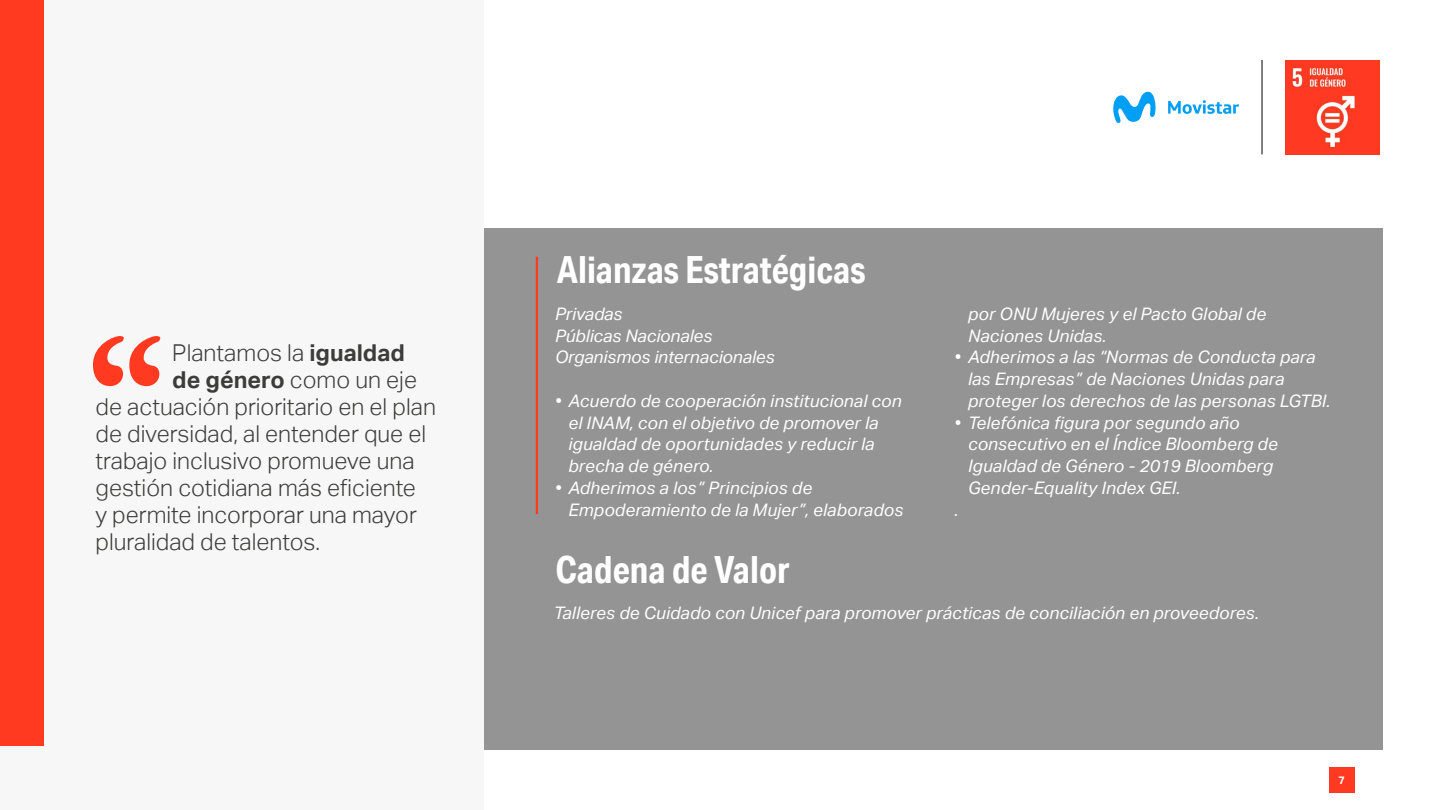
<style>
.page{position:relative;width:1440px;height:810px;background:#fff}
.page>*{position:absolute;margin:0;border:0;box-sizing:border-box;transform-origin:0 0}
.t1{font:700 37.5px "Aktiv Grotesk Cd";color:#fff}
.t2{font:300 23.25px "Aktiv Grotesk";color:#3c3c3b}
.t3{font:italic 17.25px/21.8px "Aktiv Grotesk";letter-spacing:.01em;color:#fff}
.t4{font:700 10.88px "Aktiv Grotesk";color:#fff}
.s1{font-weight:700}
</style>
<div class="page">
<div style="left:1329px;top:767px;width:25px;height:26px;background:#ff3a21"></div>
<img style="left:1285px;top:60px;width:95px;height:95px">
<hr style="left:1262px;top:60px;width:1px;height:94px;background:#000">
<svg style="left:1113px;top:92px;width:43px;height:31px"></svg>
<svg style="left:1168px;top:100px;width:71px;height:14px"></svg>
<div style="left:0;top:0;width:484px;height:810px;background:#f7f7f7"></div>
<div style="left:0;top:0;width:44px;height:746px;background:#ff3a21"></div>
<div style="left:484px;top:228px;width:898px;height:522px;background:#949494"></div>
<svg style="left:93px;top:336px;width:67px;height:50px"></svg>
<hr style="left:536px;top:257px;width:2px;height:257px;background:#ff3a21">
<p class="t2" style="left:172px;top:339px;width:234px">Plantamos la <span class="s1">igualdad</span></p>
<p class="t2" style="left:172px;top:366px;width:246px"><span class="s1">de género</span> como un eje</p>
<p class="t2" style="left:96px;top:393px;width:342px">de actuación prioritario en el plan</p>
<p class="t2" style="left:96px;top:420px;width:332px">de diversidad, al entender que el</p>
<p class="t2" style="left:96px;top:447px;width:321px">trabajo inclusivo promueve una</p>
<p class="t2" style="left:96px;top:474px;width:322px">gestión cotidiana más eficiente</p>
<p class="t2" style="left:96px;top:501px;width:323px">y permite incorporar una mayor</p>
<p class="t2" style="left:96px;top:528px;width:226px">pluralidad de talentos.</p>
<p class="t1" style="left:557px;top:247px;width:310px">Alianzas Estratégicas</p>
<p class="t3" style="left:555px;top:303px;width:69px">Privadas</p>
<p class="t3" style="left:555px;top:325px;width:159px">Públicas Nacionales</p>
<p class="t3" style="left:555px;top:346px;width:221px">Organismos internacionales</p>
<p class="t3" style="left:568px;top:390px;width:335px;text-indent:-14px">• Acuerdo de cooperación institucional con el INAM, con el objetivo de promover la igualdad de oportunidades y reducir la brecha de género.</p>
<p class="t3" style="left:568px;top:477px;width:336px;text-indent:-14px">• Adherimos a los” Principios de<br>Empoderamiento de la Mujer”, elaborados</p>
<p class="t3" style="left:968px;top:303px;width:300px">por ONU Mujeres y el Pacto Global de<br>Naciones Unidas.</p>
<p class="t3" style="left:968px;top:346px;width:364px;text-indent:-14px">• Adherimos a las “Normas de Conducta para las Empresas” de Naciones Unidas para proteger los derechos de las personas LGTBI.</p>
<p class="t3" style="left:968px;top:412px;width:311px;text-indent:-14px">• Telefónica figura por segundo año consecutivo en el Índice Bloomberg de Igualdad de Género - 2019 Bloomberg Gender-Equality Index GEI.</p>
<p class="t3" style="left:955px;top:499px;width:5px">.</p>
<p class="t1" style="left:556px;top:546px;width:236px">Cadena de Valor</p>
<p class="t3" style="left:554px;top:602px;width:707px">Talleres de Cuidado con Unicef para promover prácticas de conciliación en proveedores.</p>
<p class="t4" style="left:1338px;top:774px;width:8px">7</p>
</div>
